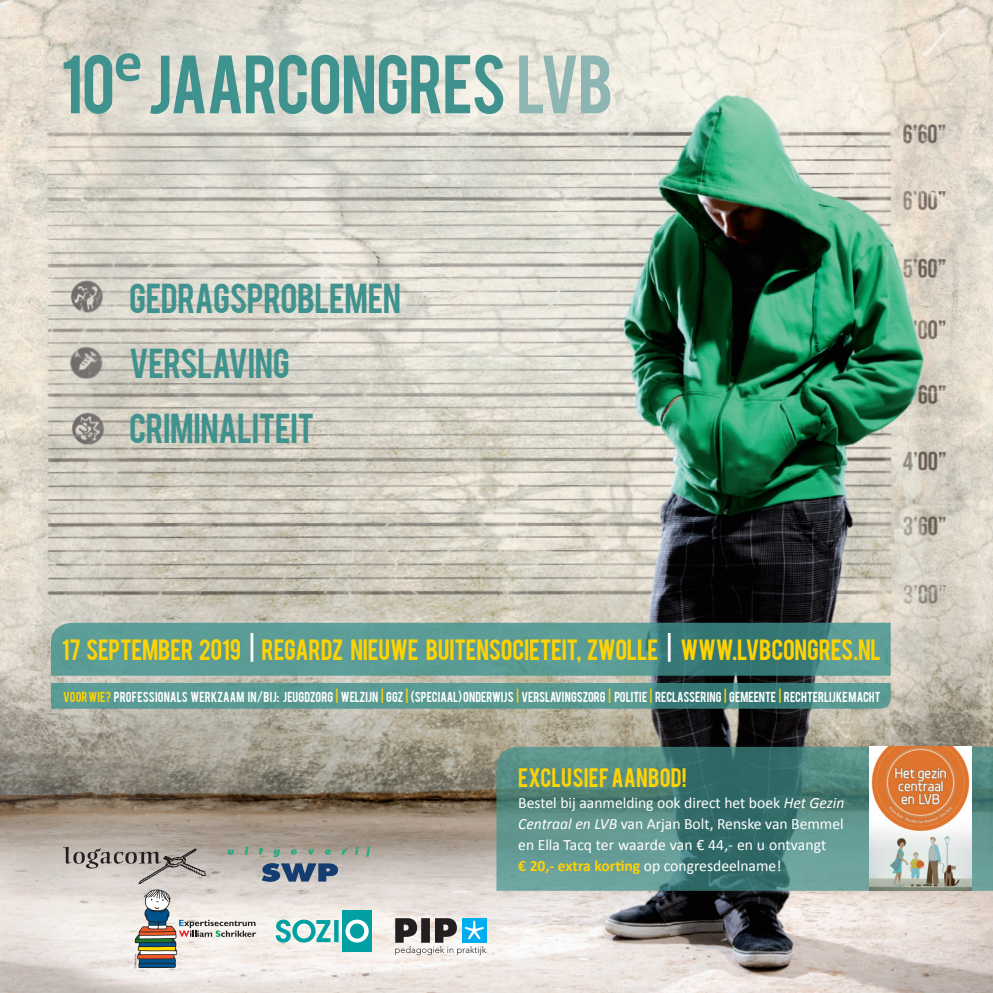
<style>
.page{position:relative;width:993px;height:993px;background:#fff}
.page>*{position:absolute;margin:0;border:0;box-sizing:border-box;transform-origin:0 0}
.t1{font:64.92px "Bebas";letter-spacing:-.02em;color:#40928e}
.t2{font:700 57.05px "Calibri";color:#40928e}
.t3{font:32.9px/64.9px "Bebas";letter-spacing:-.01em;color:#40928e}
.t4{font:23.1px "Bebas";letter-spacing:-.01em;color:#fed304}
.t5{font:21px "Bebas";letter-spacing:.01em;color:#fed304}
.t6{font:15.75px/21px "Calibri";color:#fff}
.t7{font:11.38px "Bebas";letter-spacing:.01em;color:#fff}
.s1{color:#8db5b3}
.s2{color:#fff}
.s3{color:#fed304}
.s4{font-style:italic}
.s5{font-weight:700;color:#fed304}
</style>
<div class="page">
<img style="left:0;top:0;width:992px;height:992px">
<svg style="left:261px;top:862px;width:77px;height:19px"></svg>
<svg style="left:228px;top:849px;width:6px;height:5px"></svg>
<svg style="left:245px;top:846px;width:3px;height:8px"></svg>
<svg style="left:259px;top:847px;width:4px;height:7px"></svg>
<svg style="left:273px;top:849px;width:7px;height:7px"></svg>
<svg style="left:290px;top:849px;width:7px;height:5px"></svg>
<svg style="left:308px;top:849px;width:6px;height:5px"></svg>
<svg style="left:324px;top:849px;width:7px;height:5px"></svg>
<svg style="left:341px;top:849px;width:6px;height:5px"></svg>
<svg style="left:355px;top:846px;width:3px;height:8px"></svg>
<svg style="left:366px;top:846px;width:4px;height:10px"></svg>
<svg style="left:63px;top:846px;width:142px;height:37px;background:#b2aaa5"></svg>
<svg style="left:395px;top:917px;width:91px;height:37px"></svg>
<div style="left:342px;top:910px;width:29px;height:41px;background:#00a0a3"></div>
<svg style="left:345px;top:919px;width:23px;height:23px"></svg>
<svg style="left:276px;top:919px;width:62px;height:23px"></svg>
<svg style="left:134px;top:889px;width:122px;height:78px"></svg>
<svg style="left:496px;top:746px;width:496px;height:144px;background:#518781"></svg>
<svg style="left:51px;top:682px;width:839px;height:26px;background:#56948e"></svg>
<svg style="left:51px;top:622px;width:839px;height:53px;background:#559590"></svg>
<img style="left:869px;top:746px;width:102px;height:144px">
<h1 class="t1" style="left:61px;top:37px;width:56px">10</h1>
<h2 class="t2" style="left:114px;top:26px;width:30px">e</h2>
<h1 class="t1" style="left:147px;top:37px;width:467px">JAARCONGRES <span class="s1">LVB</span></h1>
<h3 class="t3" style="left:129px;top:264px;width:273px">GEDRAGSPROBLEMEN</h3>
<h3 class="t3" style="left:129px;top:328px;width:186px">VERSLAVING<br>CRIMINALITEIT</h3>
<h3 class="t4" style="left:62px;top:633px;width:820px">17 SEPTEMBER 2019 <span class="s2">|</span> REGARDZ NIEUWE BUITENSOCIETEIT, ZWOLLE <span class="s2">|</span> WWW.LVBCONGRES.NL</h3>
<p class="t7" style="left:63px;top:688px;width:818px"><span class="s3">VOOR WIE?</span> PROFESSIONALS WERKZAAM IN/BIJ: JEUGDZORG <span class="s3">|</span> WELZIJN <span class="s3">|</span> GGZ <span class="s3">|</span> (SPECIAAL) ONDERWIJS <span class="s3">|</span> VERSLAVINGSZORG <span class="s3">|</span> POLITIE <span class="s3">|</span> RECLASSERING <span class="s3">|</span> GEMEENTE <span class="s3">|</span> RECHTERLIJKE MACHT</p>
<h3 class="t5" style="left:518px;top:762px;width:170px">EXCLUSIEF AANBOD!</h3>
<p class="t6" style="left:518px;top:791px;width:328px">Bestel bij aanmelding ook direct het boek <span class="s4">Het Gezin Centraal en LVB</span> van Arjan Bolt, Renske van Bemmel en Ella Tacq ter waarde van € 44,- en u ontvangt<br><span class="s5">€ 20,- extra korting</span> op congresdeelname!</p>
</div>
